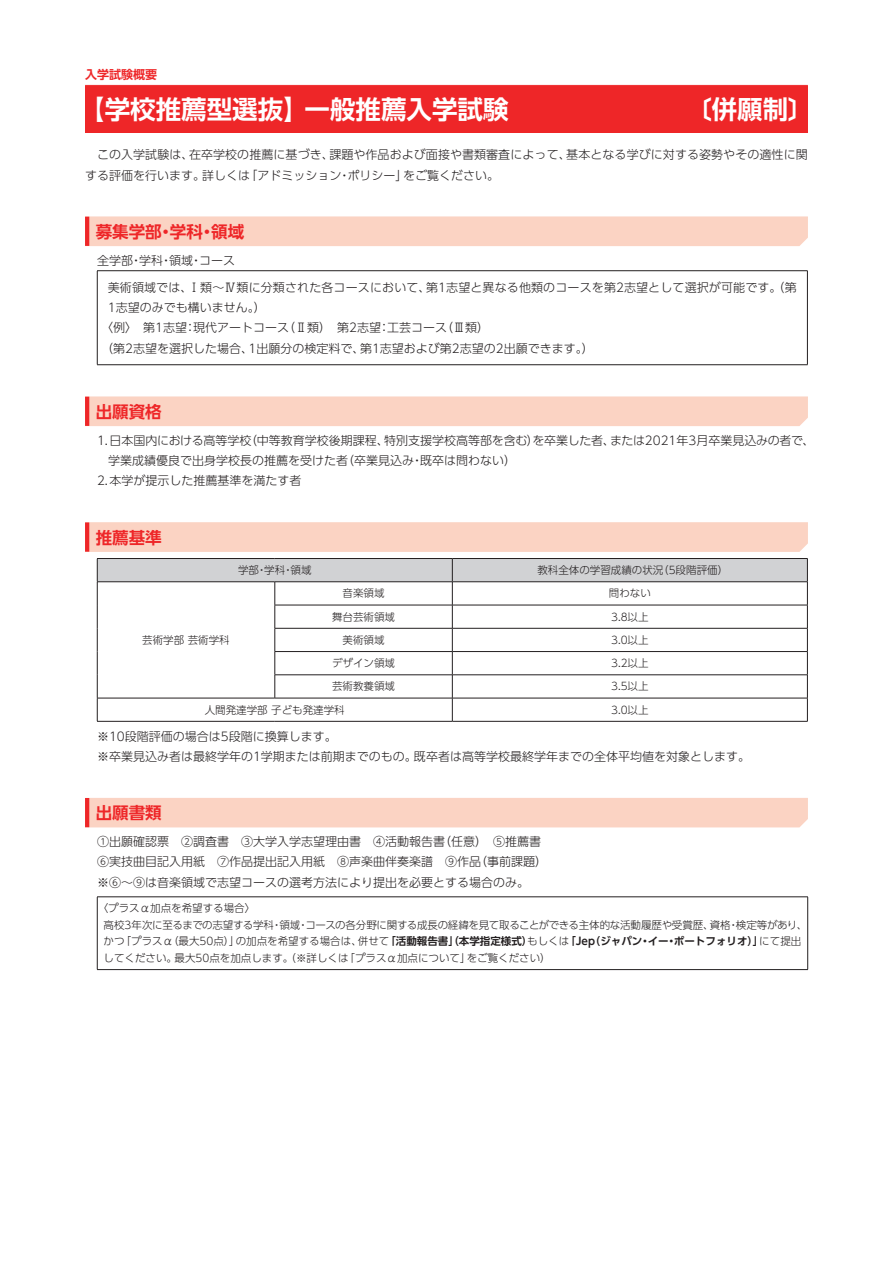
<style>
.page{position:relative;width:893px;height:1263px;background:#fff}
.page>*{position:absolute;margin:0;border:0;box-sizing:border-box;transform-origin:0 0}
.見出し_大{font:700 25.5px "UD Shin Go Pr 6 De";color:#fff}
.見出し_小{font:700 16.5px "UD Shin Go Pr 6 De";color:#ee2628}
.基本_下げなし{font:300 12px/20.2px "UD Shin Go Pr 6";color:#231f20}
.基本_下げなし-2{font:700 12px "UD Shin Go Pr 6 De";color:#ee2628}
.基本_下げなし小文字{font:300 10.5px/16.5px "UD Shin Go Pr 6";color:#231f20}
.セル内基本{font:300 10.5px "UD Shin Go Pr 6";color:#231f20}
.s1{font-family:"UD Shin Go Pr 6 De";font-weight:700}
</style>
<div class="page">
<div style="left:85px;top:86px;width:723px;height:47px;background:#ee2628"></div>
<hr style="left:85px;top:85px;width:723px;height:1px;background:#ee2628">
<div style="left:89px;top:218px;width:719px;height:28px;background:#fbd3c3"></div>
<hr style="left:85px;top:217px;width:723px;height:1px;background:#fbd3c3">
<hr style="left:85px;top:217px;width:4px;height:29px;background:#ee2628">
<div style="left:89px;top:398px;width:719px;height:28px;background:#fbd3c3"></div>
<hr style="left:85px;top:397px;width:723px;height:1px;background:#fbd3c3">
<hr style="left:85px;top:397px;width:4px;height:29px;background:#ee2628">
<div style="left:89px;top:523px;width:719px;height:29px;background:#fbd3c3"></div>
<hr style="left:85px;top:522px;width:723px;height:1px;background:#fbd3c3">
<hr style="left:85px;top:522px;width:4px;height:30px;background:#ee2628">
<div style="left:89px;top:799px;width:719px;height:28px;background:#fbd3c3"></div>
<hr style="left:85px;top:798px;width:723px;height:1px;background:#fbd3c3">
<hr style="left:85px;top:798px;width:4px;height:29px;background:#ee2628">
<hr style="left:97px;top:270px;width:711px;height:1px;background:#231f20">
<hr style="left:97px;top:271px;width:1px;height:93px;background:#231f20">
<hr style="left:807px;top:271px;width:1px;height:93px;background:#231f20">
<hr style="left:97px;top:364px;width:711px;height:1px;background:#231f20">
<hr style="left:97px;top:721px;width:178px;height:1px;background:#231f20">
<hr style="left:275px;top:721px;width:177px;height:1px;background:#231f20">
<hr style="left:452px;top:721px;width:356px;height:1px;background:#231f20">
<svg style="left:97px;top:558px;width:711px;height:163px"></svg>
<hr style="left:97px;top:698px;width:178px;height:1px;background:#231f20">
<hr style="left:97px;top:896px;width:711px;height:1px;background:#231f20">
<hr style="left:97px;top:897px;width:1px;height:72px;background:#231f20">
<hr style="left:807px;top:897px;width:1px;height:72px;background:#231f20">
<hr style="left:97px;top:969px;width:711px;height:1px;background:#231f20">
<p class="基本_下げなし-2" style="left:85px;top:65px;width:73px">入学試験概要</p>
<p class="見出し_大" style="left:79px;top:88px;width:431px">【学校推薦型選抜】一般推薦入学試験</p>
<p class="見出し_大" style="left:686px;top:88px;width:129px">〔併願制〕</p>
<p class="基本_下げなし" style="left:85px;top:144px;width:724px;text-indent:12px">この入学試験は、在卒学校の推薦に基づき、課題や作品および面接や書類審査によって、基本となる学びに対する姿勢やその適性に関する評価を行います。詳しくは「アドミッション・ポリシー」をご覧ください。</p>
<p class="見出し_小" style="left:96px;top:218px;width:150px">募集学部・学科・領域</p>
<p class="基本_下げなし" style="left:97px;top:250px;width:139px">全学部・学科・領域・コース</p>
<p class="基本_下げなし" style="left:108px;top:277px;width:690px">美術領域では、Ⅰ類～Ⅳ類に分類された各コースにおいて、第1志望と異なる他類のコースを第2志望として選択が可能です。（第<br>1志望のみでも構いません。）</p>
<p class="基本_下げなし" style="left:101px;top:317px;width:389px">〈例〉　第1志望：現代アートコース（Ⅱ類）　第2志望：工芸コース（Ⅲ類）</p>
<p class="基本_下げなし" style="left:101px;top:338px;width:494px">（第2志望を選択した場合、1出願分の検定料で、第1志望および第2志望の2出願できます。）</p>
<p class="見出し_小" style="left:96px;top:398px;width:67px">出願資格</p>
<p class="基本_下げなし" style="left:108px;top:430px;width:708px;text-indent:-11px">1.日本国内における高等学校（中等教育学校後期課程、特別支援学校高等部を含む）を卒業した者、または2021年3月卒業見込みの者で、学業成績優良で出身学校長の推薦を受けた者（卒業見込み・既卒は問わない）</p>
<p class="基本_下げなし" style="left:97px;top:470px;width:206px">2.本学が提示した推薦基準を満たす者</p>
<p class="見出し_小" style="left:96px;top:524px;width:67px">推薦基準</p>
<p class="セル内基本" style="left:238px;top:562px;width:75px">学部・学科・領域</p>
<p class="セル内基本" style="left:537px;top:562px;width:192px">教科全体の学習成績の状況（5段階評価）</p>
<p class="セル内基本" style="left:343px;top:585px;width:44px">音楽領域</p>
<p class="セル内基本" style="left:609px;top:585px;width:43px">問わない</p>
<p class="セル内基本" style="left:332px;top:608px;width:65px">舞台芸術領域</p>
<p class="セル内基本" style="left:611px;top:608px;width:39px">3.8以上</p>
<p class="セル内基本" style="left:343px;top:631px;width:44px">美術領域</p>
<p class="セル内基本" style="left:611px;top:631px;width:39px">3.0以上</p>
<p class="セル内基本" style="left:332px;top:655px;width:65px">デザイン領域</p>
<p class="セル内基本" style="left:611px;top:655px;width:39px">3.2以上</p>
<p class="セル内基本" style="left:332px;top:678px;width:65px">芸術教養領域</p>
<p class="セル内基本" style="left:611px;top:678px;width:39px">3.5以上</p>
<p class="セル内基本" style="left:205px;top:701px;width:141px">人間発達学部子ども発達学科</p>
<p class="セル内基本" style="left:611px;top:701px;width:39px">3.0以上</p>
<p class="基本_下げなし" style="left:97px;top:725px;width:241px">※10段階評価の場合は5段階に換算します。</p>
<p class="基本_下げなし" style="left:97px;top:746px;width:654px">※卒業見込み者は最終学年の1学期または前期までのもの。既卒者は高等学校最終学年までの全体平均値を対象とします。</p>
<p class="セル内基本" style="left:142px;top:631px;width:89px">芸術学部芸術学科</p>
<p class="見出し_小" style="left:96px;top:799px;width:67px">出願書類</p>
<p class="基本_下げなし" style="left:97px;top:831px;width:445px">①出願確認票　②調査書　③大学入学志望理由書　④活動報告書（任意）　⑤推薦書</p>
<p class="基本_下げなし" style="left:97px;top:851px;width:457px">⑥実技曲目記入用紙　⑦作品提出記入用紙　⑧声楽曲伴奏楽譜　⑨作品（事前課題）　</p>
<p class="基本_下げなし" style="left:97px;top:871px;width:433px">※⑥～⑨は音楽領域で志望コースの選考方法により提出を必要とする場合のみ。</p>
<p class="基本_下げなし小文字" style="left:98px;top:900px;width:159px">〈プラスα加点を希望する場合〉</p>
<p class="基本_下げなし小文字" style="left:104px;top:916px;width:705px">高校3年次に至るまでの志望する学科・領域・コースの各分野に関する成長の経緯を見て取ることができる主体的な活動履歴や受賞歴、資格・検定等があり、かつ「プラスα（最大50点）」の加点を希望する場合は、併せて<span class="s1">「活動報告書」（本学指定様式）</span>もしくは<span class="s1">「Jep（ジャパン・イー・ポートフォリオ）」</span>にて提出してください。最大50点を加点します。（※詳しくは「プラスα加点について」をご覧ください）</p>
</div>
